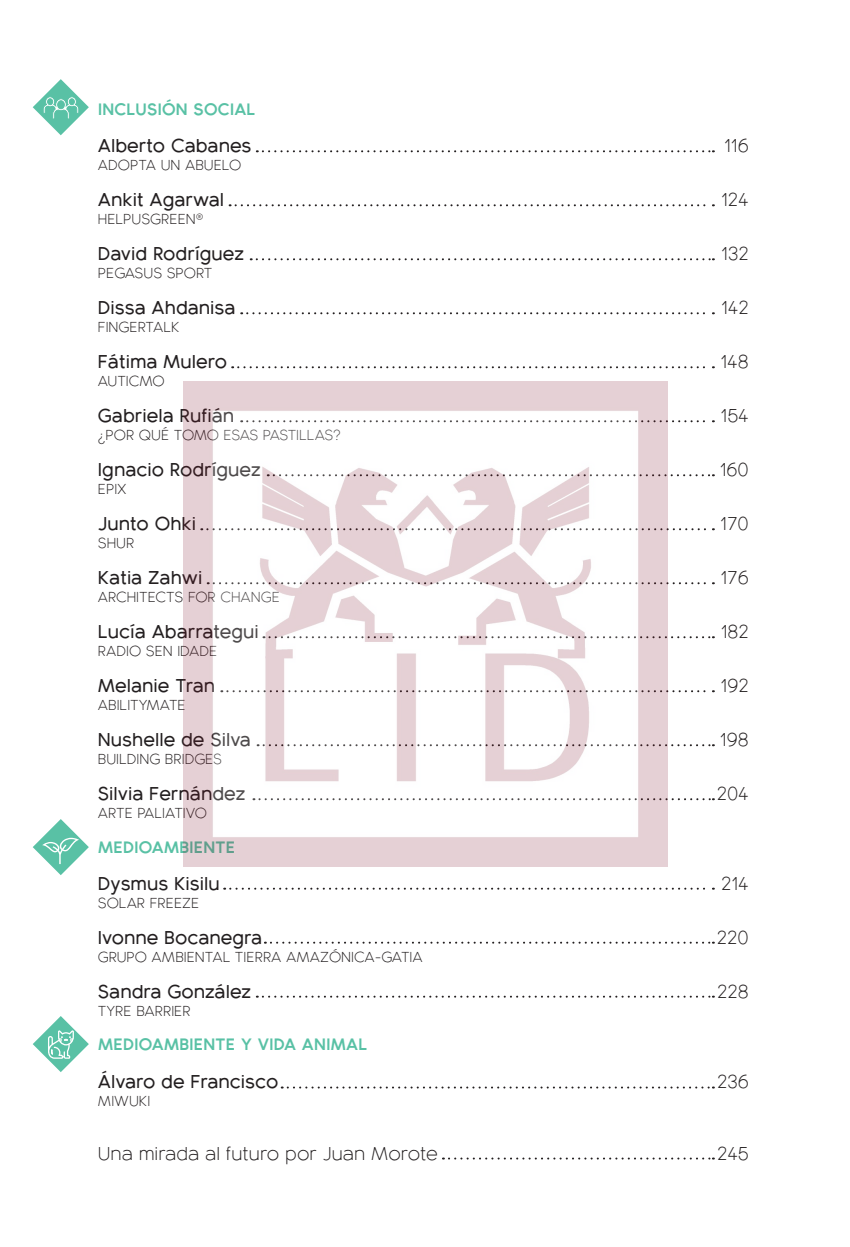
<style>
.page{position:relative;width:850px;height:1247px;background:#fff}
.page>*{position:absolute;margin:0;border:0;box-sizing:border-box;transform-origin:0 0}
.Texto_entrevista{font:600 18px "Bambino New";color:#231f20}
.Texto_entrevista-2{font:300 18px "Bambino New";color:#231f20}
.t1{font:700 16px "Bambino New";letter-spacing:.02em;color:#59c1a5}
.Texto_entrevista-3{font:300 14px "Bambino New";color:#231f20}
.Texto_entrevista-4{font:300 14px "Bambino New";letter-spacing:-.02em;color:#231f20}
</style>
<div class="page">
<svg style="left:251px;top:258px;width:463px;height:2px"></svg>
<svg style="left:667px;top:528px;width:47px;height:2px"></svg>
<svg style="left:232px;top:366px;width:482px;height:2px"></svg>
<svg style="left:667px;top:636px;width:47px;height:2px"></svg>
<svg style="left:667px;top:798px;width:47px;height:2px"></svg>
<svg style="left:257px;top:995px;width:457px;height:2px"></svg>
<svg style="left:667px;top:474px;width:47px;height:2px"></svg>
<svg style="left:667px;top:744px;width:47px;height:2px"></svg>
<svg style="left:265px;top:941px;width:449px;height:2px"></svg>
<svg style="left:443px;top:1157px;width:271px;height:2px"></svg>
<svg style="left:230px;top:204px;width:484px;height:2px"></svg>
<svg style="left:257px;top:150px;width:457px;height:2px"></svg>
<svg style="left:241px;top:312px;width:473px;height:2px"></svg>
<svg style="left:667px;top:582px;width:47px;height:2px"></svg>
<svg style="left:667px;top:420px;width:47px;height:2px"></svg>
<svg style="left:667px;top:690px;width:47px;height:2px"></svg>
<svg style="left:224px;top:887px;width:490px;height:2px"></svg>
<svg style="left:282px;top:1086px;width:432px;height:2px"></svg>
<svg style="left:33px;top:79px;width:56px;height:56px"></svg>
<svg style="left:33px;top:1016px;width:56px;height:56px"></svg>
<svg style="left:33px;top:819px;width:56px;height:56px"></svg>
<img style="left:183px;top:382px;width:484px;height:484px">
<p class="t1" style="left:98px;top:95px;width:159px">INCLUSIÓN SOCIAL</p>
<p class="Texto_entrevista" style="left:98px;top:129px;width:155px">Alberto Cabanes</p>
<p class="Texto_entrevista-3" style="left:98px;top:153px;width:145px">ADOPTA UN ABUELO</p>
<p class="Texto_entrevista" style="left:98px;top:183px;width:128px">Ankit Agarwal</p>
<p class="Texto_entrevista-3" style="left:98px;top:207px;width:107px">HELPUSGREEN®</p>
<p class="Texto_entrevista" style="left:98px;top:237px;width:148px">David Rodríguez</p>
<p class="Texto_entrevista-3" style="left:98px;top:261px;width:116px">PEGASUS SPORT</p>
<p class="Texto_entrevista" style="left:98px;top:291px;width:139px">Dissa Ahdanisa</p>
<p class="Texto_entrevista-3" style="left:98px;top:315px;width:83px">FINGERTALK</p>
<p class="Texto_entrevista" style="left:98px;top:345px;width:131px">Fátima Mulero</p>
<p class="Texto_entrevista-3" style="left:98px;top:369px;width:68px">AUTICMO</p>
<p class="Texto_entrevista" style="left:98px;top:399px;width:138px">Gabriela Rufián</p>
<p class="Texto_entrevista-4" style="left:98px;top:423px;width:244px">¿POR QUÉ TOMO ESAS PASTILLAS?</p>
<p class="Texto_entrevista" style="left:98px;top:453px;width:164px">Ignacio Rodríguez</p>
<p class="Texto_entrevista-3" style="left:98px;top:477px;width:30px">EPIX</p>
<p class="Texto_entrevista" style="left:98px;top:507px;width:100px">Junto Ohki</p>
<p class="Texto_entrevista-3" style="left:98px;top:531px;width:38px">SHUR</p>
<p class="Texto_entrevista" style="left:98px;top:561px;width:106px">Katia Zahwi</p>
<p class="Texto_entrevista-3" style="left:98px;top:585px;width:183px">ARCHITECTS FOR CHANGE</p>
<p class="Texto_entrevista" style="left:98px;top:615px;width:162px">Lucía Abarrategui</p>
<p class="Texto_entrevista-3" style="left:98px;top:639px;width:121px">RADIO SEN IDADE</p>
<p class="Texto_entrevista" style="left:98px;top:669px;width:119px">Melanie Tran</p>
<p class="Texto_entrevista-3" style="left:98px;top:693px;width:89px">ABILITYMATE</p>
<p class="Texto_entrevista" style="left:98px;top:723px;width:155px">Nushelle de Silva</p>
<p class="Texto_entrevista-3" style="left:98px;top:747px;width:126px">BUILDING BRIDGES</p>
<p class="Texto_entrevista" style="left:98px;top:777px;width:149px">Silvia Fernández</p>
<p class="Texto_entrevista-3" style="left:98px;top:801px;width:110px">ARTE PALIATIVO</p>
<p class="t1" style="left:98px;top:833px;width:139px">MEDIOAMBIENTE</p>
<p class="Texto_entrevista" style="left:98px;top:867px;width:123px">Dysmus Kisilu</p>
<p class="Texto_entrevista-3" style="left:98px;top:891px;width:103px">SOLAR FREEZE</p>
<p class="Texto_entrevista" style="left:98px;top:921px;width:166px">Ivonne Bocanegra</p>
<p class="Texto_entrevista-3" style="left:98px;top:945px;width:326px">GRUPO AMBIENTAL TIERRA AMAZÓNICA-GATIA</p>
<p class="Texto_entrevista" style="left:98px;top:975px;width:155px">Sandra González</p>
<p class="Texto_entrevista-3" style="left:98px;top:999px;width:94px">TYRE BARRIER</p>
<p class="t1" style="left:98px;top:1029px;width:270px">MEDIOAMBIENTE Y VIDA ANIMAL</p>
<p class="Texto_entrevista" style="left:98px;top:1065px;width:182px">Álvaro de Francisco</p>
<p class="Texto_entrevista-3" style="left:98px;top:1089px;width:54px">MIWUKI</p>
<p class="Texto_entrevista-2" style="left:98px;top:1138px;width:341px">Una mirada al futuro por Juan Morote</p>
<p class="Texto_entrevista-2" style="left:724px;top:130px;width:26px">116</p>
<p class="Texto_entrevista-2" style="left:721px;top:184px;width:29px">124</p>
<p class="Texto_entrevista-2" style="left:721px;top:238px;width:29px">132</p>
<p class="Texto_entrevista-2" style="left:721px;top:292px;width:29px">142</p>
<p class="Texto_entrevista-2" style="left:720px;top:346px;width:30px">148</p>
<p class="Texto_entrevista-2" style="left:720px;top:400px;width:30px">154</p>
<p class="Texto_entrevista-2" style="left:719px;top:454px;width:31px">160</p>
<p class="Texto_entrevista-2" style="left:720px;top:508px;width:30px">170</p>
<p class="Texto_entrevista-2" style="left:720px;top:562px;width:30px">176</p>
<p class="Texto_entrevista-2" style="left:720px;top:616px;width:30px">182</p>
<p class="Texto_entrevista-2" style="left:720px;top:670px;width:30px">192</p>
<p class="Texto_entrevista-2" style="left:720px;top:724px;width:30px">198</p>
<p class="Texto_entrevista-2" style="left:716px;top:778px;width:34px">204</p>
<p class="Texto_entrevista-2" style="left:721px;top:868px;width:29px">214</p>
<p class="Texto_entrevista-2" style="left:717px;top:922px;width:33px">220</p>
<p class="Texto_entrevista-2" style="left:717px;top:976px;width:33px">228</p>
<p class="Texto_entrevista-2" style="left:717px;top:1066px;width:33px">236</p>
<p class="Texto_entrevista-2" style="left:717px;top:1138px;width:33px">245</p>
</div>
